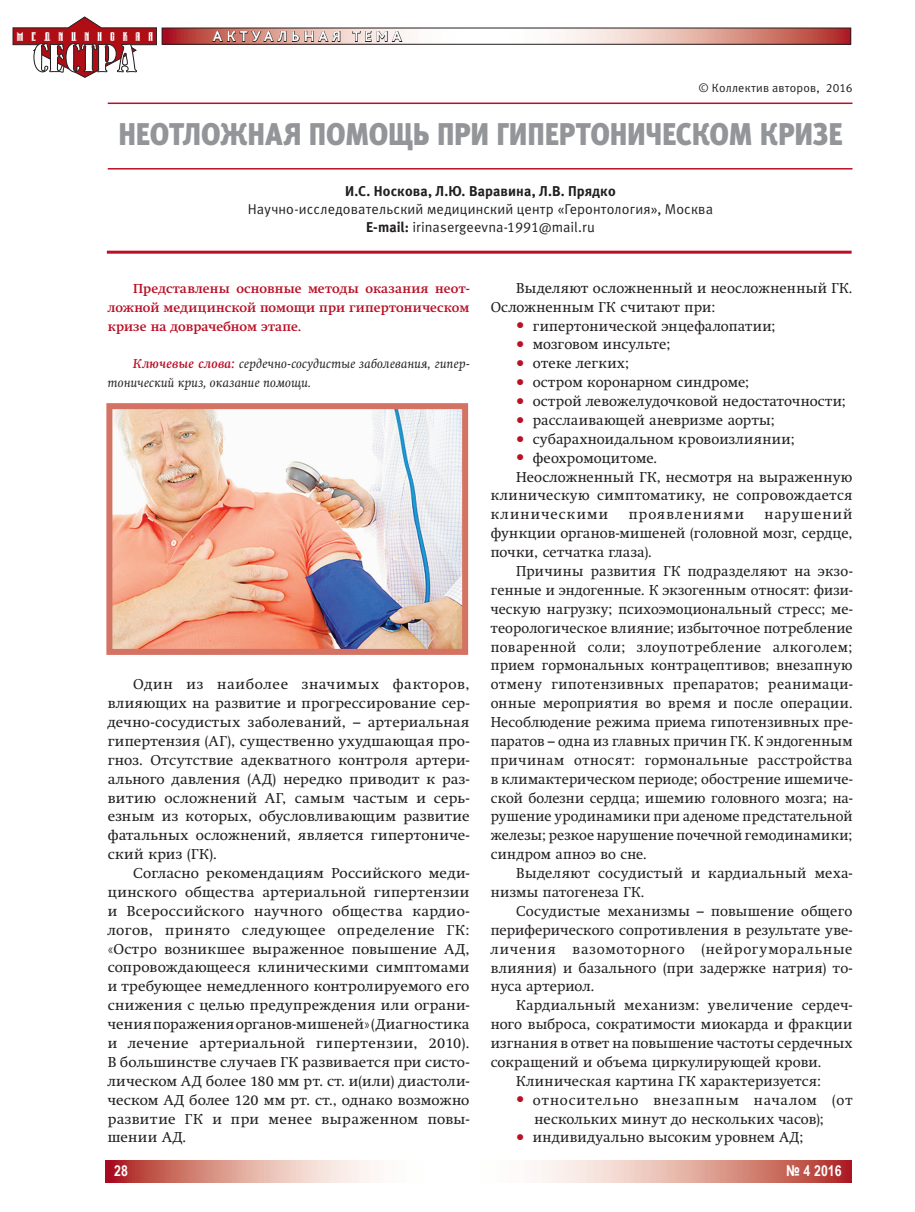
<style>
.page{position:relative;width:915px;height:1212px;background:#fff}
.page>*{position:absolute;margin:0;border:0;box-sizing:border-box;transform-origin:0 0}
.t1{font:31.35px "Meta Black Cyr LF Caps";letter-spacing:-.005em;color:#939598;scale:.91 1}
.t2{font:700 15px "Bliss Pro";letter-spacing:.265em;color:#fff}
.t3{font:700 15px "Arial Narrow";color:#fff}
.t4{font:14.25px/18.9px "Swift C";letter-spacing:.02em;color:#231f20;text-align:justify}
.t5{font:14.25px/18px "Meta C";letter-spacing:.01em;color:#231f20;text-align:center}
.t6{font:14.25px/18.9px "Swift C";letter-spacing:.045em;color:#231f20}
.t7{font:700 14.25px "Meta C";letter-spacing:.01em;color:#231f20}
.t8{font:14.25px "Swift C";letter-spacing:.09em;color:#231f20}
.t9{font:700 12.75px/18.9px "Swift C";letter-spacing:.005em;color:#ba0f25;text-align:justify}
.t10{font:italic 12.75px/18.9px "Swift C";letter-spacing:.025em;color:#231f20}
.t11{font:12px "Meta C";letter-spacing:.02em;color:#231f20}
.s1{font-weight:700}
.s2{font-weight:700;color:#ba0f25}
.s3{font-size:16.5px;color:#ba0f25}
</style>
<div class="page">
<hr style="left:108px;top:168px;width:744px;height:2px;background:#ba0f25">
<hr style="left:107px;top:251px;width:744px;height:3px;background:#ba0f25">
<hr style="left:108px;top:103px;width:744px;height:1px;background:#ba0f25">
<img style="left:113px;top:410px;width:348px;height:238px">
<div style="left:106px;top:403px;width:362px;height:252px;border:6px solid #d47263"></div>
<svg style="left:164px;top:30px;width:684px;height:13px"></svg>
<div style="left:162px;top:28px;width:688px;height:17px;border:1px solid #231f20"></div>
<svg style="left:212px;top:28px;width:128px;height:14px;background:#a5786f"></svg>
<svg style="left:352px;top:28px;width:50px;height:14px"></svg>
<svg style="left:13px;top:17px;width:144px;height:61px"></svg>
<svg style="left:105px;top:1161px;width:745px;height:21px"></svg>
<p class="t2" style="left:213px;top:27px;width:190px">АКТУАЛЬНАЯ ТЕМА</p>
<p class="t11" style="left:698px;top:81px;width:155px">© Коллектив авторов, 2016</p>
<h1 class="t1" style="left:118px;top:116px;width:797px">НЕОТЛОЖНАЯ ПОМОЩЬ ПРИ ГИПЕРТОНИЧЕСКОМ КРИЗЕ</h1>
<p class="t7" style="left:345px;top:183px;width:272px">И.С. Носкова, Л.Ю. Варавина, Л.В. Прядко</p>
<p class="t5" style="left:248px;top:200px;width:466px">Научно-исследовательский медицинский центр «Геронтология», Москва<br><span class="s1">Е-mail:</span> irinasergeevna-1991@mail.ru</p>
<p class="t9" style="left:108px;top:279px;width:363px;text-indent:26px">Представлены основные методы оказания неот&shy;ложной медицинской помощи при гипертоническом кризе на доврачебном этапе.</p>
<p class="t10" style="left:108px;top:354px;width:363px;text-indent:26px"><span class="s2">Ключевые слова:</span> сердечно-сосудистые заболевания, гипер&shy;тонический криз, оказание помощи.</p>
<p class="t4" style="left:108px;top:675px;width:363px;text-indent:26px">Один из наиболее значимых факторов, влияющих на развитие и прогрессирование сер&shy;дечно-сосудистых заболеваний, – артериальная гипертензия (АГ), существенно ухудшающая про&shy;гноз. Отсутствие адекватного контроля артери&shy;ального давления (АД) нередко приводит к раз&shy;витию осложнений АГ, самым частым и серь&shy;езным из которых, обусловливающим развитие фатальных осложнений, является гипертониче&shy;ский криз (ГК).</p>
<p class="t4" style="left:108px;top:864px;width:363px;text-indent:26px">Согласно рекомендациям Российского меди&shy;цинского общества артериальной гипертензии и Всероссийского научного общества кардио&shy;логов, принято следующее определение ГК: «Остро возникшее выраженное повышение АД, сопровождающееся клиническими симптомами и требующее немедленного контролируемого его снижения с целью предупреждения или ограни&shy;чения поражения органов-мишеней» (Диагностика и лечение артериальной гипертензии, 2010).<br>В большинстве случаев ГК развивается при систо&shy;лическом АД более 180 мм рт. ст. и(или) диастоли&shy;ческом АД более 120 мм рт. ст., однако возможно развитие ГК и при менее выраженном повы&shy;шении АД.</p>
<p class="t4" style="left:490px;top:278px;width:363px;text-indent:26px">Выделяют осложненный и неосложненный ГК.<br>Осложненным ГК считают при:</p>
<p class="t4" style="left:516px;top:316px;width:261px"><span class="s3">•</span> гипертонической энцефалопатии;</p>
<p class="t4" style="left:516px;top:335px;width:155px"><span class="s3">•</span> мозговом инсульте;</p>
<p class="t4" style="left:516px;top:354px;width:114px"><span class="s3">•</span> отеке легких;</p>
<p class="t4" style="left:516px;top:373px;width:234px"><span class="s3">•</span> остром коронарном синдроме;</p>
<p class="t4" style="left:516px;top:392px;width:331px"><span class="s3">•</span> острой левожелудочковой недостаточности;</p>
<p class="t4" style="left:516px;top:411px;width:260px"><span class="s3">•</span> расслаивающей аневризме аорты;</p>
<p class="t4" style="left:516px;top:429px;width:280px"><span class="s3">•</span> субарахноидальном кровоизлиянии;</p>
<p class="t4" style="left:516px;top:448px;width:142px"><span class="s3">•</span> феохромоцитоме.</p>
<p class="t4" style="left:516px;top:467px;width:337px">Неосложненный ГК, несмотря на выраженную</p>
<p class="t4" style="left:490px;top:486px;width:363px">клиническую симптоматику, не сопровождается</p>
<p class="t8" style="left:490px;top:506px;width:119px">клиническими</p>
<p class="t8" style="left:628px;top:506px;width:117px">проявлениями</p>
<p class="t4" style="left:490px;top:505px;width:363px;text-indent:274px">нарушений функции органов-мишеней (головной мозг, сердце, почки, сетчатка глаза).</p>
<p class="t4" style="left:490px;top:562px;width:363px;text-indent:26px">Причины развития ГК подразделяют на экзо&shy;генные и эндогенные. К экзогенным относят: физи&shy;ческую нагрузку; психоэмоциональный стресс; ме&shy;теорологическое влияние; избыточное потребление поваренной соли; злоупотребление алкоголем; прием гормональных контрацептивов; внезапную отмену гипотензивных препаратов; реанимаци&shy;онные мероприятия во время и после операции.<br>Несоблюдение режима приема гипотензивных пре&shy;паратов – одна из главных причин ГК. К эндогенным причинам относят: гормональные расстройства в климактерическом периоде; обострение ишемиче&shy;ской болезни сердца; ишемию головного мозга; на&shy;рушение уродинамики при аденоме предстательной железы; резкое нарушение почечной гемодинамики; синдром апноэ во сне.</p>
<p class="t4" style="left:490px;top:864px;width:363px;text-indent:26px">Выделяют сосудистый и кардиальный меха&shy;низмы патогенеза ГК.</p>
<p class="t4" style="left:490px;top:901px;width:363px;text-indent:26px">Сосудистые механизмы – повышение общего периферического сопротивления в результате уве&shy;личения вазомоторного (нейрогуморальные влияния) и базального (при задержке натрия) то&shy;нуса артериол.</p>
<p class="t4" style="left:516px;top:996px;width:337px">Кардиальный механизм: увеличение сердеч-</p>
<p class="t4" style="left:490px;top:1015px;width:363px">ного выброса, сократимости миокарда и фракции</p>
<p class="t4" style="left:490px;top:1034px;width:363px">изгнания в ответ на повышение частоты сердечных</p>
<p class="t4" style="left:490px;top:1052px;width:332px">сокращений и объема циркулирующей крови.</p>
<p class="t4" style="left:516px;top:1071px;width:306px">Клиническая картина ГК характеризуется:</p>
<p class="t6" style="left:534px;top:1090px;width:319px;text-indent:-18px"><span class="s3">•</span> относительно внезапным началом (от нескольких минут до нескольких часов);</p>
<p class="t4" style="left:516px;top:1128px;width:288px"><span class="s3">•</span> индивидуально высоким уровнем АД;</p>
<p class="t3" style="left:114px;top:1159px;width:15px">28</p>
<p class="t3" style="left:785px;top:1159px;width:57px">№ 4 2016</p>
</div>
